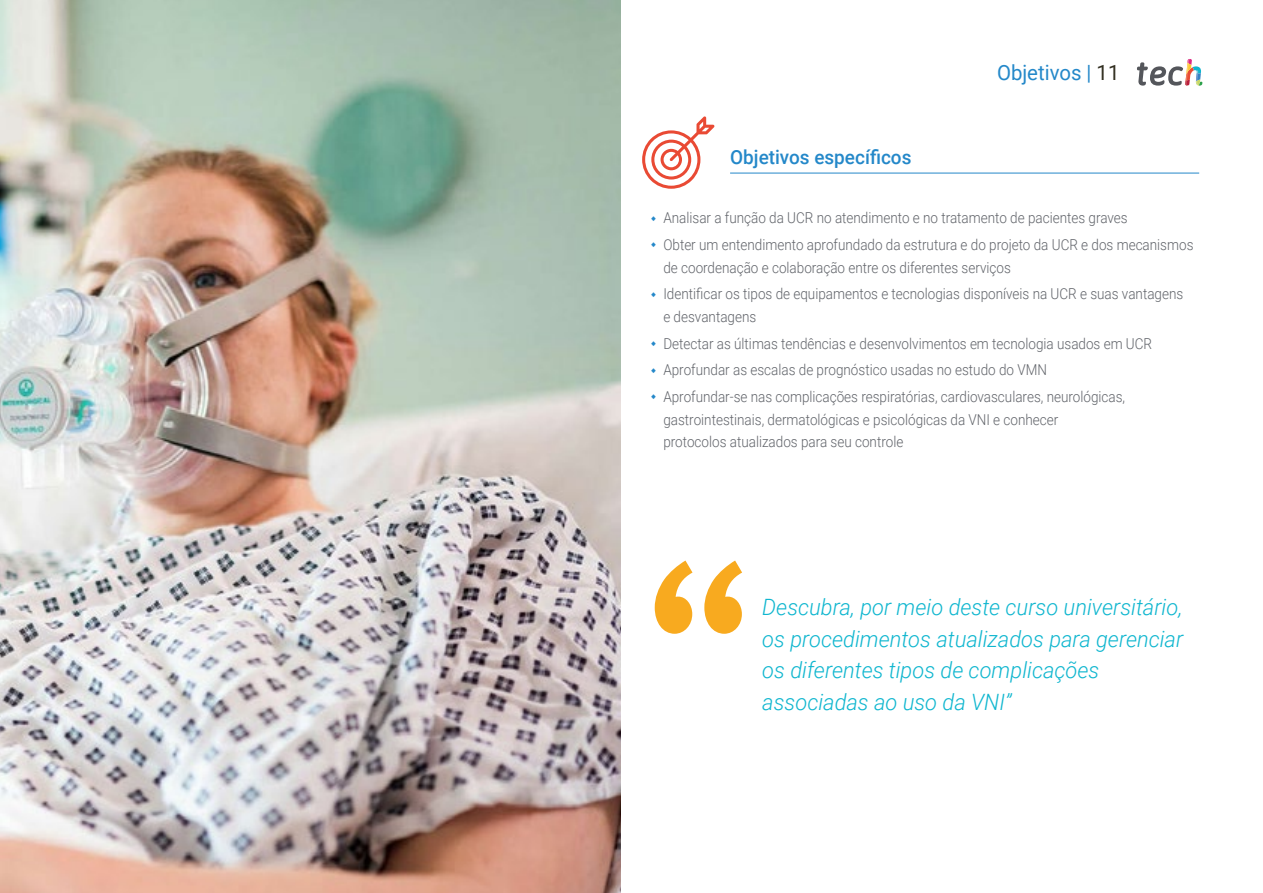
<style>
.page{position:relative;width:1263px;height:893px;background:#fff}
.page>*{position:absolute;margin:0;border:0;box-sizing:border-box;transform-origin:0 0}
.t1{font:italic 300 22.5px/31.5px "Roboto";color:#0fb6cf}
.t2{font:21px "Roboto";color:#2488c9}
.t3{font:500 19.5px "Roboto";color:#2488c9}
.t4{font:300 15px/26.7px "Roboto";color:#61646a;scale:.9 1}
.s1{color:#312e20}
</style>
<div class="page">
<hr style="left:730px;top:173px;width:469px;height:1px;background:#2488c9">
<svg style="left:642px;top:116px;width:72px;height:73px"></svg>
<img style="left:0;top:0;width:621px;height:893px">
<svg style="left:655px;top:560px;width:87px;height:74px"></svg>
<svg style="left:1137px;top:59px;width:65px;height:27px"></svg>
<h3 class="t3" style="left:730px;top:144px;width:183px">Objetivos específicos</h3>
<h2 class="t2" style="left:997px;top:57px;width:124px">Objetivos | <span class="s1">11</span></h2>
<p class="t4" style="left:663px;top:204px;width:590px">Analisar a função da UCR no atendimento e no tratamento de pacientes graves<br>Obter um entendimento aprofundado da estrutura e do projeto da UCR e dos mecanismos</p>
<p class="t4" style="left:663px;top:253px;width:579px">de coordenação e colaboração entre os diferentes serviços<br>Identificar os tipos de equipamentos e tecnologias disponíveis na UCR e suas vantagens</p>
<p class="t4" style="left:663px;top:303px;width:545px">e desvantagens<br>Detectar as últimas tendências e desenvolvimentos em tecnologia usados em UCR Aprofundar as escalas de prognóstico usadas no estudo do VMN<br>Aprofundar-se nas complicações respiratórias, cardiovasculares, neurológicas,</p>
<p class="t4" style="left:663px;top:407px;width:440px;line-height:22.5px">gastrointestinais, dermatológicas e psicológicas da VNI e conhecer protocolos atualizados para seu controle</p>
<h1 class="t1" style="left:762px;top:590px;width:422px">Descubra, por meio deste curso universitário, os procedimentos atualizados para gerenciar os diferentes tipos de complicações associadas ao uso da VNI”</h1>
</div>
